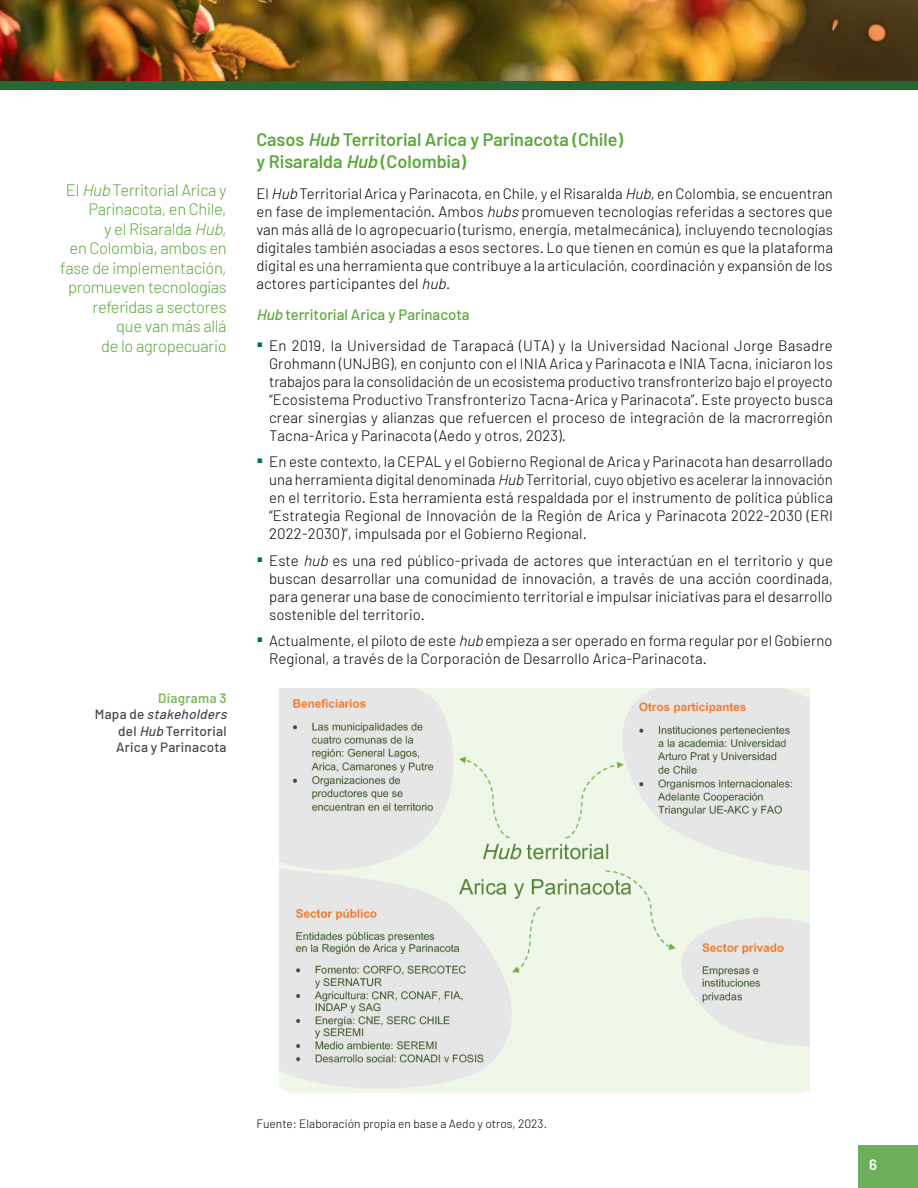
<style>
.page{position:relative;width:918px;height:1188px;background:#fff}
.page>*{position:absolute;margin:0;border:0;box-sizing:border-box;transform-origin:0 0}
.t1{font:600 18px/22.5px "Barlow";color:#5ca83c}
.t2{font:300 16.5px/19.5px "Barlow";letter-spacing:-.02em;color:#5ca83c;text-align:right}
.t3{font:300 15px/18px "Barlow";letter-spacing:.005em;color:#000;text-align:justify}
.t4{font:500 15px "Barlow";color:#5ca83c}
.t5{font:600 15px "Barlow";color:#fff}
.t6{font:500 13.5px/16.5px "Barlow";letter-spacing:.02em;color:#474747;text-align:right}
.t7{font:300 12px "Barlow";color:#000}
.s1{font-style:italic}
.s2{font-weight:600;color:#7eb858}
.s3{font-family:"Calibri";font-weight:400;font-size:19.5px;color:#007541}
</style>
<div class="page">
<div style="left:858px;top:1145px;width:60px;height:43px;background:#6bb058"></div>
<img style="left:0;top:0;width:918px;height:81px">
<div style="left:0;top:81px;width:918px;height:8px;background:#236834"></div>
<img style="left:280px;top:689px;width:530px;height:404px">
<p class="t2" style="left:60px;top:179px;width:168px">El <span class="s1">Hub</span> Territorial Arica y<br>Parinacota, en Chile,<br>y el Risaralda <span class="s1">Hub</span>,<br>en Colombia, ambos en fase de implementación, promueven tecnologías referidas a sectores<br>que van más allá<br>de lo agropecuario</p>
<p class="t6" style="left:95px;top:689px;width:137px"><span class="s2">Diagrama 3<br></span>M a p a d e <span class="s1">stakeholders </span>del <span class="s1">Hub</span> Territorial<br>Arica y Parinacota</p>
<p class="t1" style="left:256px;top:128px;width:368px">Casos <span class="s1">Hub</span> Territorial Arica y Parinacota (Chile) y Risaralda <span class="s1">Hub</span> (Colombia)</p>
<p class="t3" style="left:256px;top:184px;width:578px">El <span class="s1">Hub</span> Territorial Arica y Parinacota, en Chile, y el Risaralda <span class="s1">Hub</span>, en Colombia, se encuentran en fase de implementación. Ambos <span class="s1">hubs</span> promueven tecnologías referidas a sectores que van más allá de lo agropecuario (turismo, energía, metalmecánica), incluyendo tecnologías digitales también asociadas a esos sectores. Lo que tienen en común es que la plataforma digital es una herramienta que contribuye a la articulación, coordinación y expansión de los actores participantes del <span class="s1">hub</span>.</p>
<p class="t4" style="left:256px;top:305px;width:215px"><span class="s1">Hub</span> territorial Arica y Parinacota</p>
<p class="t3" style="left:269px;top:336px;width:565px;text-indent:-13px"><span class="s3">▪</span> En 2019, la Universidad de Tarapacá (UTA) y la Universidad Nacional Jorge Basadre Grohmann (UNJBG), en conjunto con el INIA Arica y Parinacota e INIA Tacna, iniciaron los trabajos para la consolidación de un ecosistema productivo transfronterizo bajo el proyecto “Ecosistema Productivo Transfronterizo Tacna-Arica y Parinacota”. Este proyecto busca crear sinergias y alianzas que refuercen el proceso de integración de la macrorregión Tacna-Arica y Parinacota (Aedo y otros, 2023).</p>
<p class="t3" style="left:269px;top:452px;width:565px;text-indent:-13px"><span class="s3">▪</span> En este contexto, la CEPAL y el Gobierno Regional de Arica y Parinacota han desarrollado una herramienta digital denominada <span class="s1">Hub</span> Territorial, cuyo objetivo es acelerar la innovación en el territorio. Esta herramienta está respaldada por el instrumento de política pública “Estrategia Regional de Innovación de la Región de Arica y Parinacota 2022-2030 (ERI 2022-2030)”, impulsada por el Gobierno Regional.</p>
<p class="t3" style="left:269px;top:551px;width:565px;text-indent:-13px"><span class="s3">▪</span> Este <span class="s1">hub</span> es una red público-privada de actores que interactúan en el territorio y que buscan desarrollar una comunidad de innovación, a través de una acción coordinada, para generar una base de conocimiento territorial e impulsar iniciativas para el desarrollo sostenible del territorio.</p>
<p class="t3" style="left:269px;top:631px;width:565px;text-indent:-13px"><span class="s3">▪</span> Actualmente, el piloto de este <span class="s1">hub</span> empieza a ser operado en forma regular por el Gobierno<br>Regional, a través de la Corporación de Desarrollo Arica-Parinacota.</p>
<p class="t7" style="left:256px;top:1116px;width:292px">Fuente: Elaboración propia en base a Aedo y otros, 2023.</p>
<p class="t5" style="left:869px;top:1156px;width:9px">6</p>
</div>
